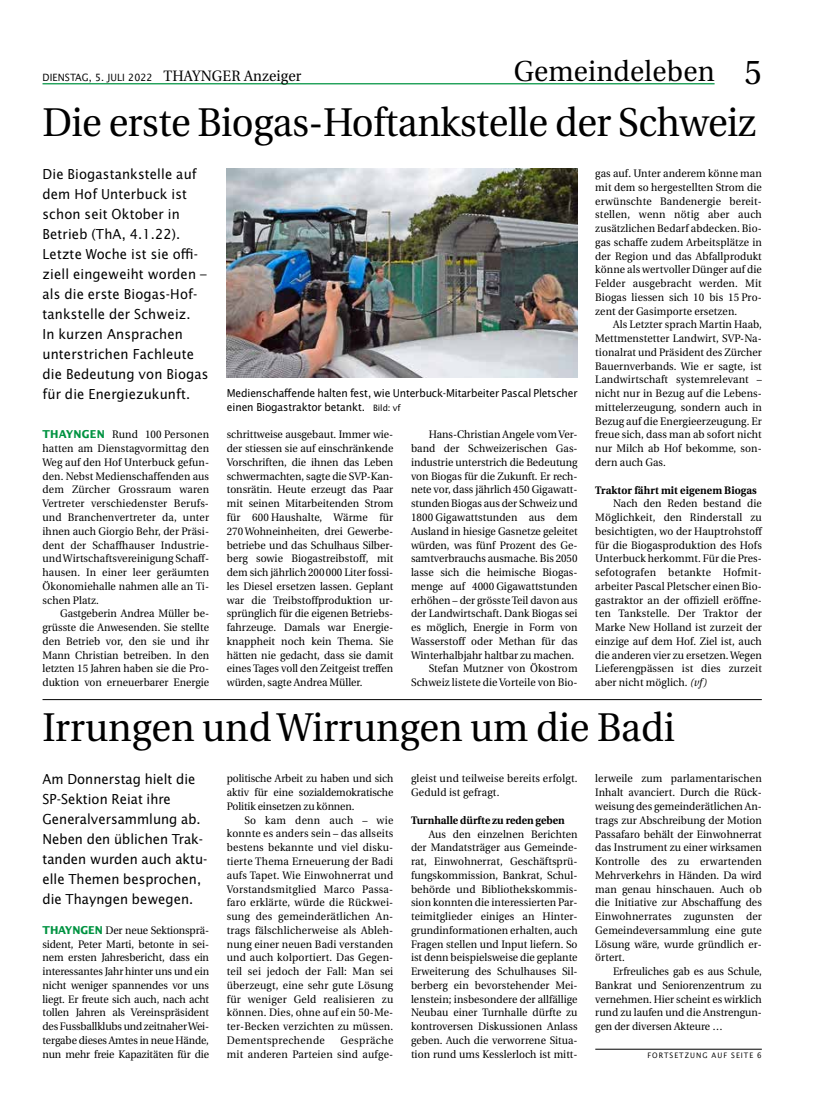
<style>
.page{position:relative;width:815px;height:1117px;background:#fff}
.page>*{position:absolute;margin:0;border:0;box-sizing:border-box;transform-origin:0 0}
.t1{font:40px "Utopia";letter-spacing:-.01em;color:#000;scale:.95 1}
.t2{font:28.75px "Utopia";letter-spacing:.01em;color:#000;scale:.95 1}
.t3{font:13.75px/20px "Lucida Sans";letter-spacing:.01em;color:#000;scale:.95 1}
.t4{font:10.88px/13.8px "Utopia";letter-spacing:.005em;color:#000;text-align:justify;scale:.95 1}
.t5{font:10.88px/13.8px "Lucida Sans";letter-spacing:-.015em;color:#000;scale:.95 1}
.t6{font:700 10.88px "Utopia";letter-spacing:.01em;color:#000;scale:.95 1}
.t7{font:10px "Lucida Sans";letter-spacing:.01em;color:#000;scale:.95 1}
.t8{font:7.5px "Lucida Sans";letter-spacing:.14em;color:#000;scale:.95 1}
.s1{font-family:"Utopia";font-size:15px}
.s2{font-size:34.38px}
.s3{font-family:"Lucida Sans";font-weight:700;color:#009341}
.s4{font-size:8.75px}
.s5{font-style:italic}
</style>
<div class="page">
<hr style="left:43px;top:83px;width:672px;height:1px;background:#009341">
<img style="left:227px;top:168px;width:351px;height:209px">
<hr style="left:43px;top:699px;width:719px;height:1px;background:#000">
<hr style="left:595px;top:1048px;width:167px;height:1px;background:#000">
<p class="t7" style="left:43px;top:71px;width:274px">DIENSTAG, 5. JULI 2022 <span class="s1">THAYNGER Anzeiger</span></p>
<h2 class="t2" style="left:514px;top:55px;width:263px">Gemeindeleben <span class="s2">5</span></h2>
<h1 class="t1" style="left:43px;top:100px;width:753px">Die erste Biogas-Hoftankstelle der Schweiz</h1>
<p class="t3" style="left:43px;top:163px;width:176px">Die Biogastankstelle auf dem Hof Unterbuck ist schon seit Oktober in<br>Betrieb (ThA, 4.1.22).<br>Letzte Woche ist sie offi&shy;ziell eingeweiht worden – als die erste Biogas-Hof&shy;tankstelle der Schweiz.<br>In kurzen Ansprachen unterstrichen Fachleute die Bedeutung von Biogas für die Energiezukunft.</p>
<p class="t4" style="left:43px;top:428px;width:177px"><span class="s3">THAYNGEN</span> Rund 100 Personen hatten am Dienstagvormittag den Weg auf den Hof Unterbuck gefun&shy;den. Nebst Medienschaffenden aus dem Zürcher Grossraum waren Vertreter verschiedenster Berufs&shy;und Branchenvertreter da, unter ihnen auch Giorgio Behr, der Präsi&shy;dent der Schaffhauser Industrie&shy;und Wirtschaftsvereinigung Schaff&shy;hausen. In einer leer geräumten Ökonomiehalle nahmen alle an Ti&shy;schen Platz.</p>
<p class="t4" style="left:43px;top:606px;width:177px;text-indent:18px">Gastgeberin Andrea Müller be&shy;grüsste die Anwesenden. Sie stellte den Betrieb vor, den sie und ihr Mann Christian betreiben. In den letzten 15 Jahren haben sie die Pro&shy;duktion von erneuerbarer Energie</p>
<p class="t5" style="left:227px;top:386px;width:371px">Medienschaffende halten fest, wie Unterbuck-Mitarbeiter Pascal Pletscher einen Biogastraktor betankt. <span class="s4">Bild: vf</span></p>
<p class="t4" style="left:227px;top:428px;width:177px">schrittweise ausgebaut. Immer wie&shy;der stiessen sie auf einschränkende Vorschriften, die ihnen das Leben schwermachten, sagte die SVP-Kan&shy;tonsrätin. Heute erzeugt das Paar mit seinen Mitarbeitenden Strom für 600 Haushalte, Wärme für 270Wohneinheiten, drei Gewerbe&shy;betriebe und das Schulhaus Silber&shy;berg sowie Biogastreibstoff, mit dem sich jährlich 200000 Liter fossi&shy;les Diesel ersetzen lassen. Geplant war die Treibstoffproduktion ur&shy;sprünglich für die eigenen Betriebs&shy;fahrzeuge. Damals war Energie&shy;knappheit noch kein Thema. Sie hätten nie gedacht, dass sie damit eines Tages voll den Zeitgeist treffen würden, sagte Andrea Müller.</p>
<p class="t4" style="left:429px;top:428px;width:158px">Hans-Christian Angele vom Ver-</p>
<p class="t4" style="left:411px;top:441px;width:177px">band der Schweizerischen Gas-</p>
<p class="t4" style="left:411px;top:455px;width:177px">industrie unterstrich die Bedeutung</p>
<p class="t4" style="left:411px;top:469px;width:177px">von Biogas für die Zukunft. Er rech-</p>
<p class="t4" style="left:411px;top:483px;width:177px">nete vor, dass jährlich 450 Gigawatt-</p>
<p class="t4" style="left:411px;top:496px;width:177px">stunden Biogas aus der Schweiz und</p>
<p class="t4" style="left:411px;top:510px;width:177px">1800 Gigawattstunden aus dem</p>
<p class="t4" style="left:411px;top:524px;width:177px">Ausland in hiesige Gasnetze geleitet</p>
<p class="t4" style="left:411px;top:538px;width:177px">würden, was fünf Prozent des Ge-</p>
<p class="t4" style="left:411px;top:551px;width:177px">samtverbrauchs ausmache. Bis 2050</p>
<p class="t4" style="left:411px;top:565px;width:177px">lasse sich die heimische Biogas-</p>
<p class="t4" style="left:411px;top:579px;width:177px">menge auf 4000 Gigawattstunden</p>
<p class="t4" style="left:411px;top:593px;width:177px">erhöhen – der grösste Teil davon aus</p>
<p class="t4" style="left:411px;top:606px;width:177px">der Landwirtschaft. Dank Biogas sei</p>
<p class="t4" style="left:411px;top:620px;width:177px">es möglich, Energie in Form von</p>
<p class="t4" style="left:411px;top:634px;width:177px">Wasserstoff oder Methan für das</p>
<p class="t4" style="left:411px;top:648px;width:173px">Winterhalbjahr haltbar zu machen.</p>
<p class="t4" style="left:429px;top:661px;width:158px">Stefan Mutzner von Ökostrom</p>
<p class="t4" style="left:411px;top:675px;width:177px">Schweiz listete die Vorteile von Bio-</p>
<p class="t4" style="left:595px;top:166px;width:177px">gas auf. Unter anderem könne man mit dem so hergestellten Strom die erwünschte Bandenergie bereit&shy;stellen, wenn nötig aber auch zusätzlichen Bedarf abdecken. Bio&shy;gas schaffe zudem Arbeitsplätze in der Region und das Abfallprodukt könne als wertvoller Dünger auf die Felder ausgebracht werden. Mit Biogas liessen sich 10 bis 15 Pro&shy;zent der Gasimporte ersetzen.</p>
<p class="t4" style="left:595px;top:318px;width:177px;text-indent:18px">Als Letzter sprach Martin Haab, Mettmenstetter Landwirt, SVP-Na&shy;tionalrat und Präsident des Zürcher Bauernverbands. Wie er sagte, ist Landwirtschaft systemrelevant – nicht nur in Bezug auf die Lebens&shy;mittelerzeugung, sondern auch in Bezug auf die Energieerzeugung. Er freue sich, dass man ab sofort nicht nur Milch ab Hof bekomme, son&shy;dern auch Gas.</p>
<p class="t6" style="left:595px;top:483px;width:172px">Traktor fährt mit eigenem Biogas</p>
<p class="t4" style="left:595px;top:496px;width:177px;text-indent:18px">Nach den Reden bestand die Möglichkeit, den Rinderstall zu besichtigten, wo der Hauptrohstoff für die Biogasproduktion des Hofs Unterbuck herkommt. Für die Pres&shy;sefotografen betankte Hofmit&shy;arbeiter Pascal Pletscher einen Bio&shy;gastraktor an der offiziell eröffne&shy;ten Tankstelle. Der Traktor der Marke New Holland ist zurzeit der einzige auf dem Hof. Ziel ist, auch die anderen vier zu ersetzen. Wegen Lieferengpässen ist dies zurzeit aber nicht möglich. <span class="s5">(vf)</span></p>
<h1 class="t1" style="left:43px;top:705px;width:667px">Irrungen und Wirrungen um die Badi</h1>
<p class="t3" style="left:43px;top:768px;width:175px">Am Donnerstag hielt die<br>SP-Sektion Reiat ihre<br>Generalversammlung ab.<br>Neben den üblichen Trak&shy;tanden wurden auch aktu&shy;elle Themen besprochen, die Thayngen bewegen.</p>
<p class="t4" style="left:43px;top:923px;width:177px"><span class="s3">THAYNGEN</span> Der neue Sektionsprä&shy;sident, Peter Marti, betonte in sei&shy;nem ersten Jahresbericht, dass ein interessantes Jahr hinter uns und ein nicht weniger spannendes vor uns liegt. Er freute sich auch, nach acht tollen Jahren als Vereinspräsident des Fussballklubs und zeitnaher Wei&shy;tergabe dieses Amtes in neue Hände, nun mehr freie Kapazitäten für die</p>
<p class="t4" style="left:227px;top:771px;width:177px">politische Arbeit zu haben und sich aktiv für eine sozialdemokratische Politik einsetzen zu können.</p>
<p class="t4" style="left:227px;top:813px;width:177px;text-align:left;text-indent:18px">So kam denn auch – wie konnte es anders sein – das allseits bestens bekannte und viel disku&shy;tierte Thema Erneuerung der Badi aufs Tapet. Wie Einwohnerrat und<br>Vorstandsmitglied Marco Passa&shy;faro erklärte, würde die Rückwei&shy;sung des gemeinderätlichen An&shy;trags fälschlicherweise als Ableh&shy;nung einer neuen Badi verstanden und auch kolportiert. Das Gegen&shy;teil sei jedoch der Fall: Man sei überzeugt, eine sehr gute Lösung für weniger Geld realisieren zu können. Dies, ohne auf ein 50-Me&shy;ter-Becken verzichten zu müssen.<br>Dementsprechende</p>
<p class="t4" style="left:227px;top:1033px;width:177px;text-align:right">Gespräche<br>mit anderen Parteien sind aufge-</p>
<p class="t4" style="left:411px;top:771px;width:177px">gleist und teilweise bereits erfolgt.<br>Geduld ist gefragt.</p>
<p class="t6" style="left:411px;top:813px;width:163px">Turnhalle dürfte zu reden geben</p>
<p class="t4" style="left:411px;top:826px;width:177px;text-indent:18px">Aus den einzelnen Berichten der Mandatsträger aus Gemeinde&shy;rat, Einwohnerrat, Geschäftsprü&shy;fungskommission, Bankrat, Schul&shy;behörde und Bibliothekskommis&shy;sion konnten die interessierten Par&shy;teimitglieder einiges an Hinter&shy;grundinformationen erhalten, auch Fragen stellen und Input liefern. So ist denn beispielsweise die geplante Erweiterung des Schulhauses Sil&shy;berberg ein bevorstehender Mei&shy;lenstein; insbesondere der allfällige Neubau einer Turnhalle dürfte zu kontroversen Diskussionen Anlass geben. Auch die verworrene Situa&shy;tion rund ums Kesslerloch ist mitt-</p>
<p class="t4" style="left:595px;top:771px;width:177px">lerweile zum parlamentarischen Inhalt avanciert. Durch die Rück&shy;weisung des gemeinderätlichen An&shy;trags zur Abschreibung der Motion Passafaro behält der Einwohnerrat das Instrument zu einer wirksamen Kontrolle des zu erwartenden Mehrverkehrs in Händen. Da wird man genau hinschauen. Auch ob die Initiative zur Abschaffung des Einwohnerrates zugunsten der Gemeindeversammlung eine gute Lösung wäre, wurde gründlich er&shy;örtert.</p>
<p class="t4" style="left:595px;top:964px;width:177px;text-indent:18px">Erfreuliches gab es aus Schule, Bankrat und Seniorenzentrum zu vernehmen. Hier scheint es wirklich rund zu laufen und die Anstrengun&shy;gen der diversen Akteure …</p>
<p class="t8" style="left:647px;top:1050px;width:122px">FORTSETZUNG AUF SEITE 6</p>
</div>
